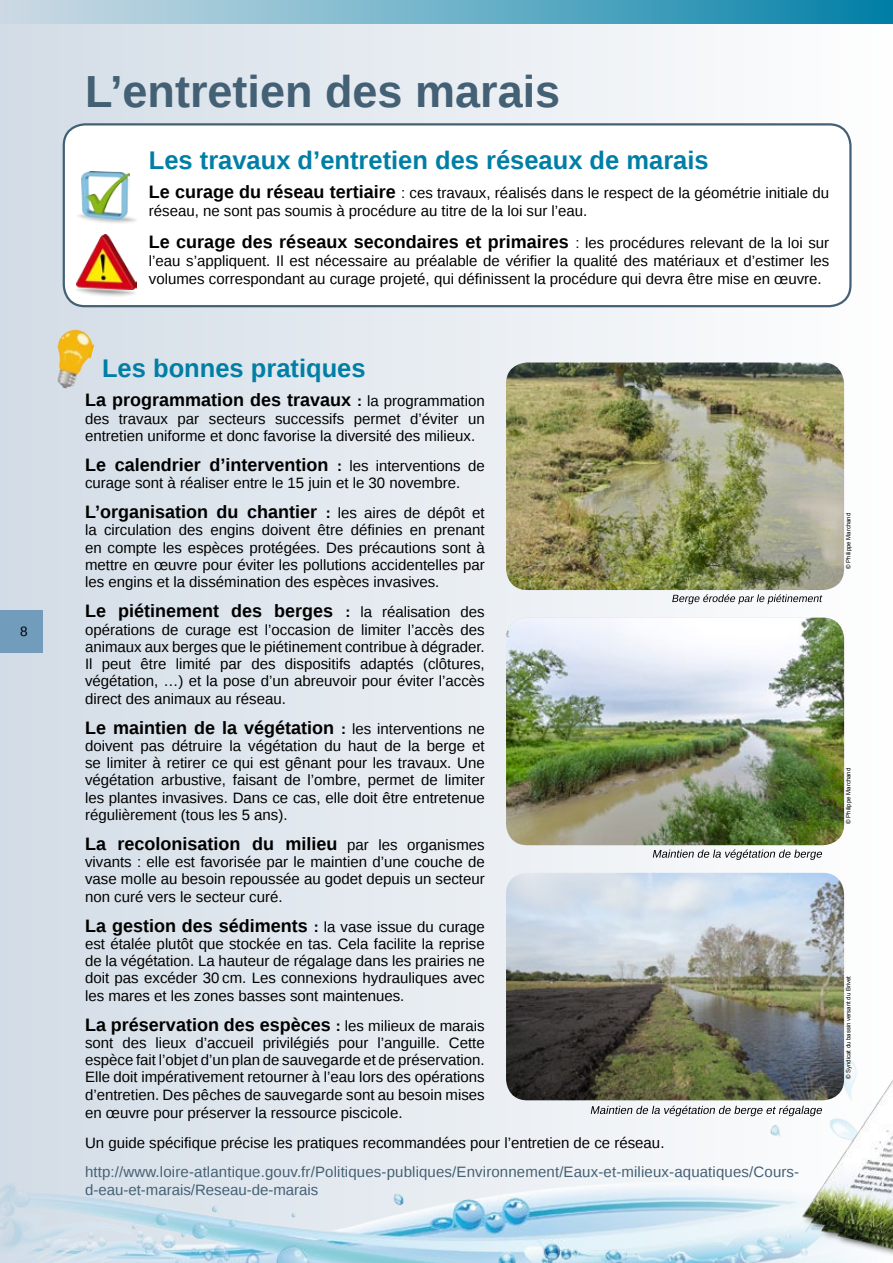
<style>
.page{position:relative;width:893px;height:1263px;background:#fff}
.page>*{position:absolute;margin:0;border:0;box-sizing:border-box;transform-origin:0 0}
.t1{font:700 45px "Liberation Sans";color:#446075}
.t2{font:700 25.5px "Liberation Sans";color:#007ea5}
.t3{font:700 18px "Liberation Sans";color:#000}
.t4{font:15px/17.2px "Liberation Sans";color:#000;text-align:justify}
.t5{font:15px/18px "Liberation Sans";letter-spacing:.01em;color:#446075}
.t6{font:13.5px "Liberation Sans";color:#000}
.t7{font:6px "Arial";color:#000}
.s1{font-weight:700;font-size:18px}
.s2{font-weight:400;font-size:15px}
.s3{font-size:15px}
</style>
<div class="page">
<div style="left:0;top:0;width:893px;height:1263px;background:linear-gradient(to right,#d3dce6,#fefefe)"></div>
<div style="left:64px;top:124px;width:786px;height:182px;background:#fff;border-radius:21px"></div>
<div style="left:63px;top:123px;width:789px;height:184px;border:2px solid #446075;border-radius:21px"></div>
<img style="left:0;top:1050px;width:775px;height:213px">
<div style="left:0;top:0;width:893px;height:23px;background:linear-gradient(to right,#d3dee7,#0783a9)"></div>
<img style="left:506px;top:362px;width:338px;height:228px">
<img style="left:506px;top:873px;width:338px;height:227px">
<img style="left:506px;top:618px;width:338px;height:227px">
<img style="left:48px;top:326px;width:49px;height:66px">
<img style="left:775px;top:898px;width:118px;height:365px">
<svg style="left:77px;top:214px;width:60px;height:9px"></svg>
<img style="left:81px;top:172px;width:48px;height:47px">
<svg style="left:76px;top:284px;width:61px;height:12px"></svg>
<img style="left:77px;top:235px;width:59px;height:55px">
<svg style="left:672px;top:594px;width:150px;height:10px"></svg>
<svg style="left:653px;top:849px;width:169px;height:11px"></svg>
<svg style="left:591px;top:1106px;width:231px;height:10px"></svg>
<div style="left:0;top:610px;width:43px;height:43px;background:#729cbb"></div>
<p class="t6" style="left:20px;top:625px;width:9px">8</p>
<h1 class="t1" style="left:85px;top:67px;width:477px">L’entretien des marais</h1>
<h2 class="t2" style="left:149px;top:146px;width:561px">Les travaux d’entretien des réseaux de marais</h2>
<p class="t4" style="left:149px;top:184px;width:682px;line-height:18px"><span class="s1">Le curage du réseau tertiaire</span> : ces travaux, réalisés dans le respect de la géométrie initiale du réseau, ne sont pas soumis à procédure au titre de la loi sur l’eau.</p>
<p class="t3" style="left:149px;top:232px;width:682px">Le curage des réseaux secondaires et primaires <span class="s2">: les procédures relevant de la loi sur</span></p>
<p class="t4" style="left:149px;top:253px;width:682px;line-height:18px">l’eau s’appliquent. Il est nécessaire au préalable de vérifier la qualité des matériaux et d’estimer les volumes correspondant au curage projeté, qui définissent la procédure qui devra être mise en œuvre.</p>
<h2 class="t2" style="left:102px;top:354px;width:265px">Les bonnes pratiques</h2>
<p class="t3" style="left:85px;top:390px;width:401px">La programmation des travaux <span class="s3">:</span> <span class="s2">la programmation</span></p>
<p class="t4" style="left:85px;top:410px;width:401px">des travaux par secteurs successifs permet d’éviter un entretien uniforme et donc favorise la diversité des milieux.</p>
<p class="t3" style="left:85px;top:455px;width:401px">Le calendrier d’intervention <span class="s3">:</span> <span class="s2">les interventions de</span></p>
<p class="t4" style="left:85px;top:475px;width:377px">curage sont à réaliser entre le 15 juin et le 30 novembre.</p>
<p class="t3" style="left:85px;top:502px;width:401px">L’organisation du chantier <span class="s3">:</span> <span class="s2">les aires de dépôt et</span></p>
<p class="t4" style="left:85px;top:522px;width:401px">la circulation des engins doivent être définies en prenant en compte les espèces protégées. Des précautions sont à mettre en œuvre pour éviter les pollutions accidentelles par les engins et la dissémination des espèces invasives.</p>
<p class="t3" style="left:85px;top:601px;width:401px">Le piétinement des berges <span class="s3">:</span> <span class="s2">la réalisation des</span></p>
<p class="t4" style="left:85px;top:621px;width:401px">opérations de curage est l’occasion de limiter l’accès des animaux aux berges que le piétinement contribue à dégrader.<br>Il peut être limité par des dispositifs adaptés (clôtures, végétation, …) et la pose d’un abreuvoir pour éviter l’accès direct des animaux au réseau.</p>
<p class="t3" style="left:85px;top:717px;width:401px">Le maintien de la végétation <span class="s3">:</span> <span class="s2">les interventions ne</span></p>
<p class="t4" style="left:85px;top:737px;width:401px">doivent pas détruire la végétation du haut de la berge et se limiter à retirer ce qui est gênant pour les travaux. Une végétation arbustive, faisant de l’ombre, permet de limiter les plantes invasives. Dans ce cas, elle doit être entretenue régulièrement (tous les 5 ans).</p>
<p class="t3" style="left:85px;top:834px;width:401px">La recolonisation du milieu <span class="s2">par les organismes</span></p>
<p class="t4" style="left:85px;top:853px;width:401px">vivants : elle est favorisée par le maintien d’une couche de vase molle au besoin repoussée au godet depuis un secteur non curé vers le secteur curé.</p>
<p class="t3" style="left:85px;top:915px;width:401px">La gestion des sédiments <span class="s3">:</span> <span class="s2">la vase issue du curage</span></p>
<p class="t4" style="left:85px;top:935px;width:401px">est étalée plutôt que stockée en tas. Cela facilite la reprise de la végétation. La hauteur de régalage dans les prairies ne doit pas excéder 30 cm. Les connexions hydrauliques avec les mares et les zones basses sont maintenues.</p>
<p class="t3" style="left:85px;top:1015px;width:401px">La préservation des espèces <span class="s3">:</span> <span class="s2">les milieux de marais</span></p>
<p class="t4" style="left:85px;top:1034px;width:401px">sont des lieux d’accueil privilégiés pour l’anguille. Cette espèce fait l’objet d’un plan de sauvegarde et de préservation.<br>Elle doit impérativement retourner à l’eau lors des opérations d’entretien. Des pêches de sauvegarde sont au besoin mises en œuvre pour préserver la ressource piscicole.</p>
<p class="t4" style="left:85px;top:1135px;width:581px">Un guide spécifique précise les pratiques recommandées pour l’entretien de ce réseau.</p>
<p class="t5" style="left:85px;top:1163px;width:716px">http://www.loire-atlantique.gouv.fr/Politiques-publiques/Environnement/Eaux-et-milieux-aquatiques/Cours&shy;d-eau-et-marais/Reseau-de-marais</p>
<p class="t7" style="left:846px;top:569px;width:57px;rotate:-90deg">© Philippe Marchand</p>
<p class="t7" style="left:846px;top:824px;width:57px;rotate:-90deg">© Philippe Marchand</p>
<p class="t7" style="left:846px;top:1079px;width:105px;rotate:-90deg">© Syndicat du bassin versant du Brivet</p>
</div>
